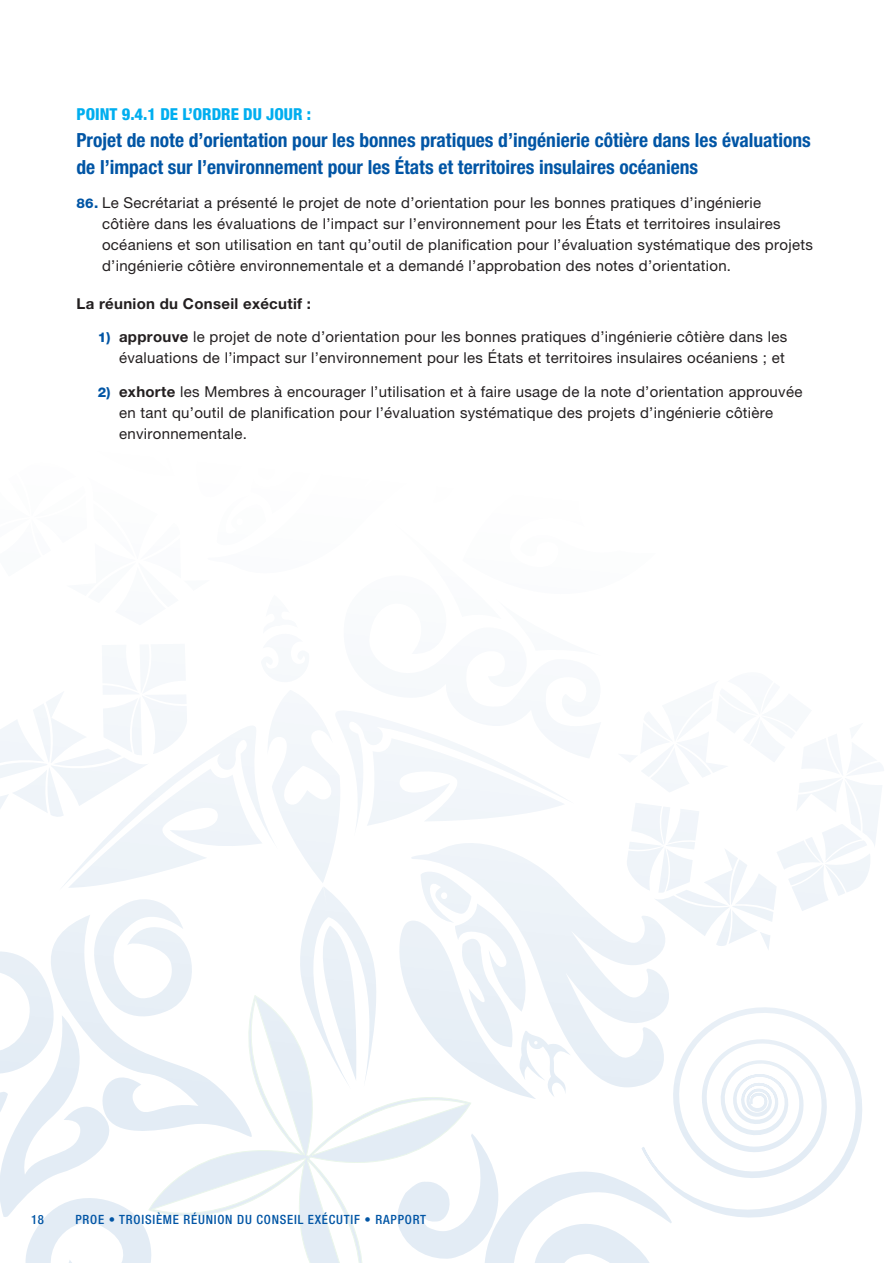
<style>
.page{position:relative;width:893px;height:1263px;background:#fff}
.page>*{position:absolute;margin:0;border:0;box-sizing:border-box;transform-origin:0 0}
.HEAD3{font:700 condensed 19.5px/27px "Helvetica Neue LT Pro";color:#0155a5}
.HEAD3-2{font:800 condensed 16.5px "Helvetica Neue LT Pro";color:#00aeef}
.subindent{font:15px/21px "Helvetica Neue LT Pro";letter-spacing:.02em;color:#231f20;text-align:right}
.indent{font:15px/21px "Helvetica Neue LT Pro";letter-spacing:.02em;color:#231f20}
._4up{font:700 15px "Helvetica Neue LT Pro";letter-spacing:.02em;color:#231f20}
.t1{font:500 condensed 12.75px "Helvetica Neue LT Pro";letter-spacing:.06em;color:#0155a5}
.s1{font-weight:800;font-size:13.5px;color:#0155a5}
.s2{font-weight:700}
</style>
<div class="page">
<svg style="left:507px;top:900px;width:162px;height:199px;fill:#ecf2f8"></svg>
<svg style="left:0;top:937px;width:59px;height:65px"></svg>
<svg style="left:161px;top:1090px;width:310px;height:173px"></svg>
<svg style="left:59px;top:702px;width:516px;height:388px"></svg>
<svg style="left:0;top:685px;width:210px;height:133px"></svg>
<svg style="left:0;top:1002px;width:161px;height:261px"></svg>
<svg style="left:339px;top:702px;width:257px;height:57px"></svg>
<svg style="left:618px;top:739px;width:266px;height:212px"></svg>
<svg style="left:633px;top:995px;width:229px;height:223px"></svg>
<svg style="left:394px;top:1133px;width:278px;height:130px"></svg>
<p class="HEAD3-2" style="left:77px;top:104px;width:236px">POINT 9.4.1 DE L’ORDRE DU JOUR :</p>
<p class="HEAD3" style="left:77px;top:127px;width:736px">Projet de note d’orientation pour les bonnes pratiques d’ingénierie côtière dans les évaluations de l’impact sur l’environnement pour les États et territoires insulaires océaniens</p>
<p class="indent" style="left:102px;top:192px;width:712px;text-indent:-26px"><span class="s1">86.</span> Le Secrétariat a présenté le projet de note d’orientation pour les bonnes pratiques d’ingénierie<br>côtière dans les évaluations de l’impact sur l’environnement pour les États et territoires insulaires océaniens et son utilisation en tant qu’outil de planification pour l’évaluation systématique des projets d’ingénierie côtière environnementale et a demandé l’approbation des notes d’orientation.</p>
<p class="_4up" style="left:77px;top:294px;width:236px">La réunion du Conseil exécutif :</p>
<p class="subindent" style="left:98px;top:326px;width:691px"><span class="s1">1)</span> <span class="s2">approuve</span> le projet de note d’orientation pour les bonnes pratiques d’ingénierie côtière dans les évaluations de l’impact sur l’environnement pour les États et territoires insulaires océaniens ; et</p>
<p class="subindent" style="left:119px;top:381px;width:685px;text-align:left;text-indent:-21px"><span class="s1">2)</span> <span class="s2">exhorte</span> les Membres à encourager l’utilisation et à faire usage de la note d’orientation approuvée en tant qu’outil de planification pour l’évaluation systématique des projets d’ingénierie côtière environnementale.</p>
<p class="t1" style="left:31px;top:1212px;width:14px">18</p>
<p class="t1" style="left:75px;top:1212px;width:352px">PROE • TROISIÈME RÉUNION DU CONSEIL EXÉCUTIF • RAPPORT</p>
</div>
